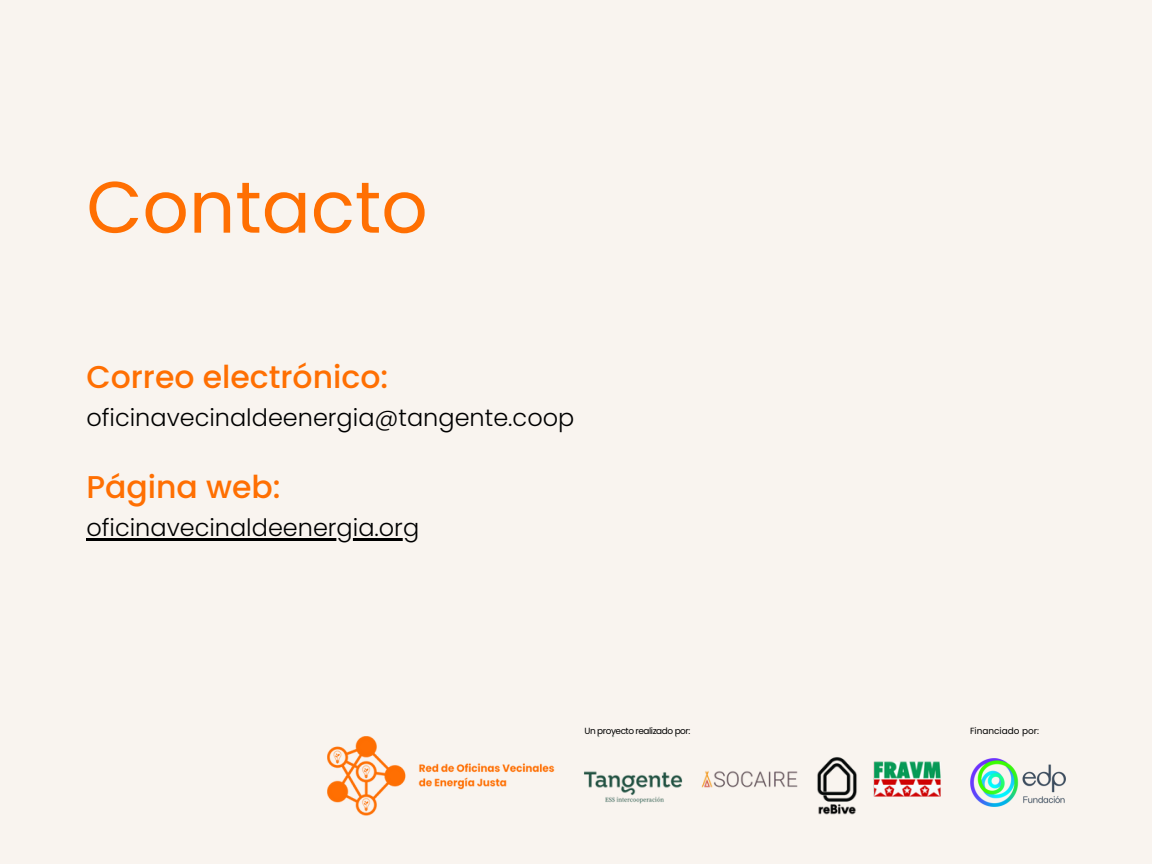
<style>
.page{position:relative;width:1152px;height:864px;background:#f9f4ef}
.page>*{position:absolute;margin:0;border:0;box-sizing:border-box;transform-origin:0 0}
.t1{font:72.6px "Poppins";color:#ff6f02}
.t2{font:500 31.5px "Poppins";color:#ff6f02}
.t3{font:300 24px "Poppins";color:#000}
.t4{font:8.85px "Poppins";letter-spacing:-.05em;color:#000}
.t5{font:8.85px "Poppins";color:#000}
</style>
<div class="page">
<hr style="left:86px;top:539px;width:333px;height:2px;background:#000">
<img style="left:327px;top:737px;width:228px;height:78px">
<img style="left:970px;top:759px;width:96px;height:47px">
<img style="left:584px;top:757px;width:357px;height:58px">
<h1 class="t1" style="left:86px;top:156px;width:343px">Contacto</h1>
<h2 class="t2" style="left:86px;top:355px;width:303px">Correo electrónico:</h2>
<h3 class="t3" style="left:86px;top:401px;width:489px">oficinavecinaldeenergia@tangente.coop</h3>
<h2 class="t2" style="left:86px;top:465px;width:196px">Página web:</h2>
<p class="t3" style="left:86px;top:511px;width:334px">oficinavecinaldeenergia.org</p>
<p class="t4" style="left:585px;top:725px;width:107px">Un proyecto realizado por:</p>
<p class="t5" style="left:970px;top:725px;width:70px">Financiado por:</p>
</div>
